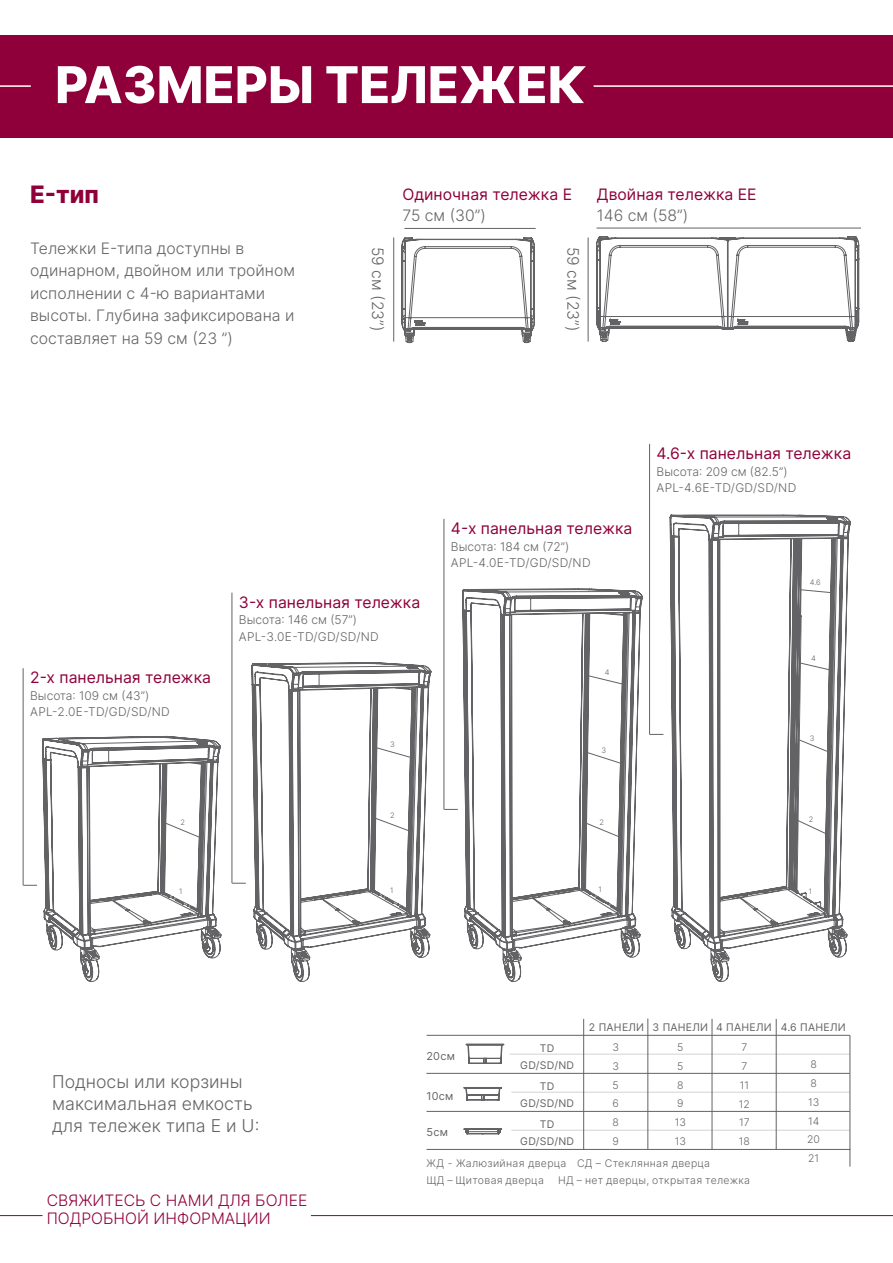
<style>
.page{position:relative;width:893px;height:1263px;background:#fff}
.page>*{position:absolute;margin:0;border:0;box-sizing:border-box;transform-origin:0 0}
.t1{font:800 50.7px "Inter";color:#fff}
.t2{font:800 24px "Inter";color:#8f003a}
.t3{font:300 17.7px/22px "Inter";color:#636366}
.t4{font:300 15.75px/22.5px "Inter";color:#636366}
.t5{font:15.75px "Inter";color:#8f003a}
.t6{font:300 15.75px/18px "Inter";color:#8f003a}
.t7{font:300 12px/16.5px "Inter";color:#636366}
.t8{font:10.95px "Inter";letter-spacing:.025em;color:#636366}
.t9{font:300 10.5px/18.8px "Inter";letter-spacing:.03em;color:#636366}
.t10{font:10.5px/16.5px "Inter";letter-spacing:.025em;color:#636366;text-align:center}
.t11{font:300 7.5px "Inter";color:#636366}
</style>
<div class="page">
<div style="left:0;top:35px;width:893px;height:102px;background:#8f003a"></div>
<hr style="left:594px;top:85px;width:299px;height:2px;background:#fff">
<hr style="left:0;top:1215px;width:43px;height:1px;background:#8f003a">
<hr style="left:311px;top:1215px;width:582px;height:1px;background:#8f003a">
<hr style="left:0;top:85px;width:31px;height:2px;background:#fff">
<svg style="left:42px;top:490px;width:809px;height:492px"></svg>
<svg style="left:23px;top:885px;width:14px;height:1px"></svg>
<svg style="left:232px;top:883px;width:14px;height:1px"></svg>
<svg style="left:444px;top:809px;width:14px;height:1px"></svg>
<svg style="left:650px;top:734px;width:13px;height:1px"></svg>
<hr style="left:23px;top:668px;width:1px;height:217px;background:#636366">
<hr style="left:232px;top:593px;width:1px;height:290px;background:#636366">
<hr style="left:444px;top:519px;width:1px;height:290px;background:#636366">
<hr style="left:649px;top:444px;width:1px;height:290px;background:#636366">
<hr style="left:426px;top:1035px;width:424px;height:1px;background:#636366">
<hr style="left:509px;top:1054px;width:341px;height:1px;background:#d2d3d5">
<hr style="left:426px;top:1073px;width:424px;height:1px;background:#636366">
<hr style="left:511px;top:1092px;width:339px;height:1px;background:#d2d3d5">
<hr style="left:427px;top:1111px;width:423px;height:1px;background:#636366">
<hr style="left:511px;top:1130px;width:339px;height:1px;background:#d2d3d5">
<hr style="left:426px;top:1149px;width:424px;height:1px;background:#636366">
<hr style="left:583px;top:1019px;width:1px;height:130px;background:#636366">
<hr style="left:648px;top:1018px;width:1px;height:131px;background:#636366">
<hr style="left:712px;top:1019px;width:1px;height:130px;background:#636366">
<hr style="left:776px;top:1019px;width:1px;height:130px;background:#636366">
<hr style="left:850px;top:1035px;width:1px;height:131px;background:#636366">
<svg style="left:466px;top:1044px;width:38px;height:20px"></svg>
<svg style="left:464px;top:1128px;width:38px;height:7px"></svg>
<svg style="left:464px;top:1087px;width:38px;height:13px"></svg>
<svg style="left:165px;top:823px;width:35px;height:15px"></svg>
<svg style="left:375px;top:818px;width:34px;height:13px"></svg>
<svg style="left:585px;top:822px;width:33px;height:15px"></svg>
<svg style="left:797px;top:820px;width:30px;height:14px"></svg>
<svg style="left:376px;top:747px;width:35px;height:11px"></svg>
<svg style="left:586px;top:752px;width:35px;height:12px"></svg>
<svg style="left:799px;top:740px;width:28px;height:12px"></svg>
<svg style="left:586px;top:675px;width:37px;height:10px"></svg>
<svg style="left:800px;top:663px;width:31px;height:7px"></svg>
<svg style="left:800px;top:589px;width:31px;height:4px"></svg>
<svg style="left:596px;top:236px;width:263px;height:106px"></svg>
<hr style="left:597px;top:228px;width:264px;height:1px;background:#636366">
<hr style="left:588px;top:237px;width:1px;height:105px;background:#636366">
<hr style="left:404px;top:228px;width:132px;height:1px;background:#636366">
<hr style="left:393px;top:237px;width:1px;height:105px;background:#636366">
<svg style="left:401px;top:237px;width:134px;height:106px"></svg>
<h1 class="t1" style="left:55px;top:48px;width:533px">РАЗМЕРЫ ТЕЛЕЖЕК</h1>
<h2 class="t2" style="left:30px;top:177px;width:70px">E-тип</h2>
<p class="t4" style="left:30px;top:237px;width:266px">Тележки E-типа доступны в одинарном, двойном или тройном исполнении с 4-ю вариантами высоты. Глубина зафиксирована и составляет на 59 см (23 ”)</p>
<p class="t4" style="left:389px;top:247px;width:86px;rotate:90deg">59 см (23”)</p>
<p class="t5" style="left:402px;top:183px;width:171px">Одиночная тележка Е</p>
<p class="t4" style="left:402px;top:204px;width:85px">75 см (30”)</p>
<p class="t4" style="left:585px;top:247px;width:86px;rotate:90deg">59 см (23”)</p>
<p class="t5" style="left:597px;top:183px;width:161px">Двойная тележка ЕЕ</p>
<p class="t4" style="left:597px;top:204px;width:93px">146 см (58”)</p>
<p class="t5" style="left:657px;top:442px;width:196px">4.6-х панельная тележка</p>
<p class="t7" style="left:657px;top:463px;width:141px">Высота: 209 см (82.5”)<br>APL-4.6E-TD/GD/SD/ND</p>
<p class="t5" style="left:451px;top:517px;width:183px">4-х панельная тележка</p>
<p class="t7" style="left:451px;top:538px;width:141px">Высота: 184 см (72”)<br>APL-4.0E-TD/GD/SD/ND</p>
<p class="t11" style="left:810px;top:577px;width:12px">4.6</p>
<p class="t5" style="left:239px;top:591px;width:183px">3-х панельная тележка</p>
<p class="t7" style="left:239px;top:611px;width:141px">Высота: 146 см (57”)<br>APL-3.0E-TD/GD/SD/ND</p>
<p class="t11" style="left:811px;top:653px;width:6px">4</p>
<p class="t5" style="left:30px;top:666px;width:182px">2-х панельная тележка</p>
<p class="t7" style="left:30px;top:687px;width:141px">Высота: 109 см (43”)<br>APL-2.0E-TD/GD/SD/ND</p>
<p class="t11" style="left:605px;top:667px;width:6px">4</p>
<p class="t11" style="left:390px;top:739px;width:6px">3</p>
<p class="t11" style="left:601px;top:745px;width:6px">3</p>
<p class="t11" style="left:810px;top:733px;width:6px">3</p>
<p class="t11" style="left:180px;top:817px;width:6px">2</p>
<p class="t11" style="left:390px;top:810px;width:6px">2</p>
<p class="t11" style="left:599px;top:817px;width:6px">2</p>
<p class="t11" style="left:809px;top:814px;width:6px">2</p>
<p class="t11" style="left:179px;top:886px;width:5px">1</p>
<p class="t11" style="left:390px;top:884px;width:5px">1</p>
<p class="t11" style="left:598px;top:884px;width:5px">1</p>
<p class="t11" style="left:809px;top:886px;width:5px">1</p>
<p class="t10" style="left:589px;top:1019px;width:258px">2 ПАНЕЛИ 3 ПАНЕЛИ 4 ПАНЕЛИ 4.6 ПАНЕЛИ</p>
<p class="t3" style="left:52px;top:1070px;width:209px">Подносы или корзины максимальная емкость для тележек типа E и U:</p>
<p class="t6" style="left:47px;top:1191px;width:262px">СВЯЖИТЕСЬ С НАМИ ДЛЯ БОЛЕЕ<br>ПОДРОБНОЙ ИНФОРМАЦИИ</p>
<p class="t8" style="left:426px;top:1048px;width:30px">20см</p>
<p class="t9" style="left:612px;top:1038px;width:8px;text-align:justify">3<br>3<br>5<br>6<br>8<br>9</p>
<p class="t9" style="left:675px;top:1038px;width:13px">5<br>5<br>8<br>9<br>13<br>13</p>
<p class="t9" style="left:739px;top:1038px;width:13px">7<br>7<br>11<br>12<br>17<br>18</p>
<p class="t10" style="left:520px;top:1040px;width:55px">TD<br>GD/SD/ND</p>
<p class="t10" style="left:520px;top:1078px;width:55px">TD<br>GD/SD/ND</p>
<p class="t10" style="left:520px;top:1116px;width:55px">TD<br>GD/SD/ND</p>
<p class="t8" style="left:426px;top:1088px;width:29px">10см</p>
<p class="t8" style="left:427px;top:1124px;width:23px">5см</p>
<p class="t9" style="left:426px;top:1154px;width:285px;line-height:16.8px">ЖД - Жалюзийная дверца СД – Стеклянная дверца<br>ЩД – Щитовая дверца</p>
<p class="t9" style="left:558px;top:1170px;width:193px">НД – нет дверцы, открытая тележка</p>
<p class="t9" style="left:807px;top:1055px;width:14px;text-align:center">8<br>8<br>13<br>14<br>20<br>21</p>
</div>
